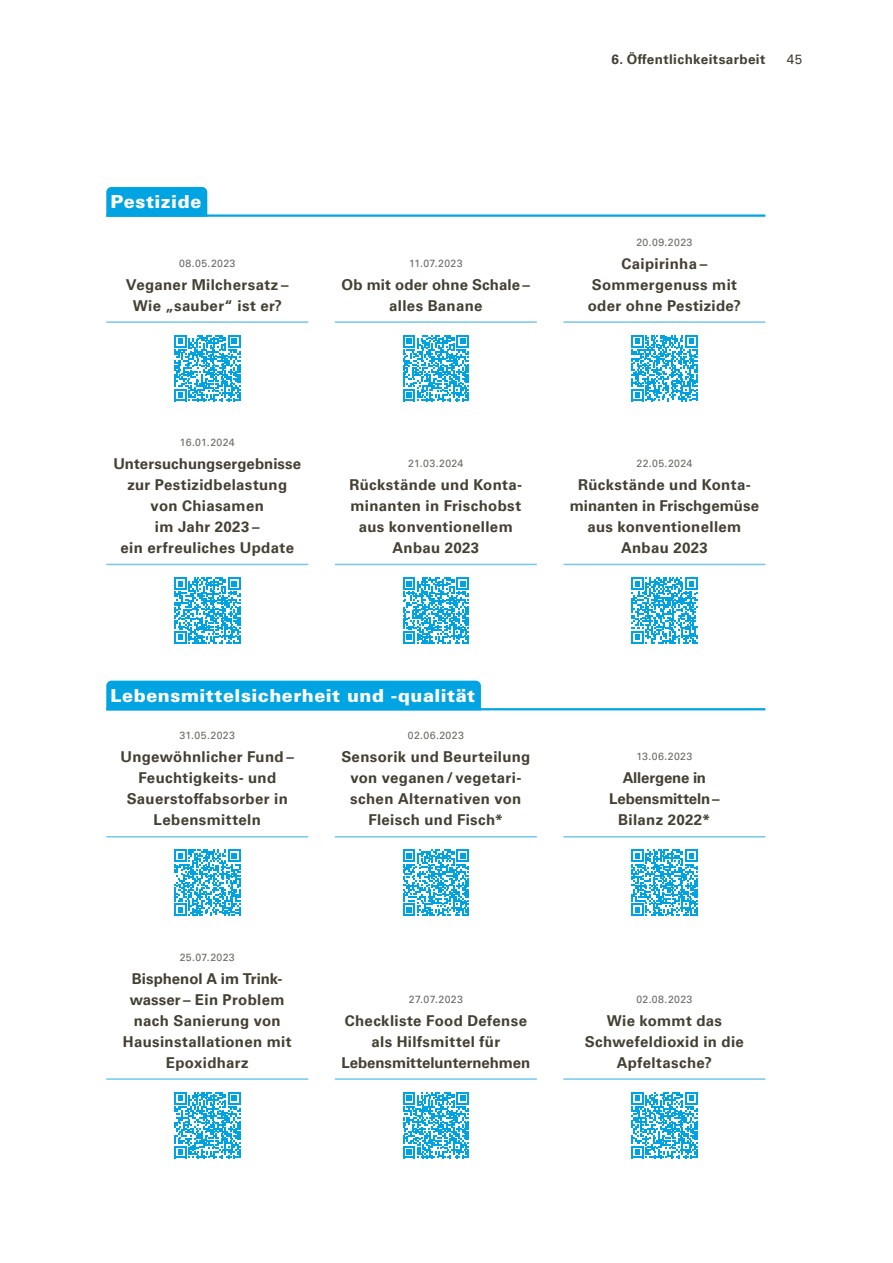
<style>
.page{position:relative;width:893px;height:1263px;background:#fff}
.page>*{position:absolute;margin:0;border:0;box-sizing:border-box;transform-origin:0 0}
.t1{font:900 18px "Univers LT Std";letter-spacing:.03em;color:#fff}
.t2{font:700 15px/21px "Univers LT Pro 65";letter-spacing:.02em;color:#454034;text-align:center}
.t3{font:700 15px/21px "Univers LT Pro 65";letter-spacing:-.01em;color:#454034;text-align:center}
.t4{font:700 13.5px "Univers LT Pro 65";letter-spacing:.03em;color:#454034}
.t5{font:13.5px "Univers LT Pro 55 Roman";color:#454034}
.t6{font:10.5px "Univers LT Pro 55 Roman";letter-spacing:.035em;color:#68665f}
</style>
<div class="page">
<svg style="left:106px;top:836px;width:203px;height:80px"></svg>
<svg style="left:334px;top:836px;width:203px;height:80px"></svg>
<svg style="left:563px;top:836px;width:203px;height:80px"></svg>
<div style="left:106px;top:681px;width:375px;height:27px;background:#00a4e2"></div>
<hr style="left:106px;top:708px;width:659px;height:2px;background:#00a4e2">
<svg style="left:106px;top:321px;width:203px;height:81px"></svg>
<svg style="left:334px;top:321px;width:203px;height:81px"></svg>
<svg style="left:563px;top:321px;width:203px;height:81px"></svg>
<div style="left:106px;top:187px;width:101px;height:27px;background:#00a4e2"></div>
<hr style="left:106px;top:214px;width:659px;height:3px;background:#00a4e2">
<svg style="left:106px;top:563px;width:203px;height:81px"></svg>
<svg style="left:334px;top:563px;width:203px;height:81px"></svg>
<svg style="left:563px;top:563px;width:203px;height:81px"></svg>
<svg style="left:106px;top:1078px;width:203px;height:81px"></svg>
<svg style="left:334px;top:1078px;width:203px;height:81px"></svg>
<svg style="left:563px;top:1078px;width:203px;height:81px"></svg>
<p class="t4" style="left:611px;top:50px;width:155px">6. Öffentlichkeitsarbeit</p>
<p class="t5" style="left:787px;top:50px;width:17px">45</p>
<p class="t1" style="left:111px;top:191px;width:92px">Pestizide</p>
<p class="t6" style="left:179px;top:256px;width:58px">08.05.2023</p>
<p class="t2" style="left:126px;top:273px;width:164px">Veganer Milchersatz –<br>Wie „sauber“ ist er?</p>
<p class="t6" style="left:409px;top:256px;width:55px">11.07.2023</p>
<p class="t2" style="left:342px;top:273px;width:190px">Ob mit oder ohne Schale – alles Banane</p>
<p class="t6" style="left:636px;top:235px;width:57px">20.09.2023</p>
<p class="t2" style="left:588px;top:252px;width:155px">Caipirinha –<br>Sommergenuss mit oder ohne Pestizide?</p>
<p class="t6" style="left:180px;top:435px;width:56px">16.01.2024</p>
<p class="t2" style="left:113px;top:452px;width:189px">Untersuchungsergebnisse zur Pestizidbelastung von Chiasamen<br>im Jahr 2023 –<br>ein erfreuliches Update</p>
<p class="t6" style="left:408px;top:456px;width:57px">21.03.2024</p>
<p class="t2" style="left:350px;top:473px;width:174px">Rückstände und Konta&shy;minanten in Frischobst aus konventionellem<br>Anbau 2023</p>
<p class="t6" style="left:636px;top:456px;width:57px">22.05.2024</p>
<p class="t2" style="left:570px;top:473px;width:191px">Rückstände und Konta&shy;minanten in Frischgemüse aus konventionellem<br>Anbau 2023</p>
<p class="t1" style="left:111px;top:684px;width:366px">Lebensmittelsicherheit und -qualität</p>
<p class="t6" style="left:180px;top:728px;width:57px">31.05.2023</p>
<p class="t2" style="left:121px;top:746px;width:175px">Ungewöhnlicher Fund –<br>Feuchtigkeits- und<br>Sauerstoffabsorber in<br>Lebensmitteln</p>
<p class="t6" style="left:408px;top:728px;width:58px">02.06.2023</p>
<p class="t2" style="left:341px;top:746px;width:191px">Sensorik und Beurteilung von veganen/ vegetari&shy;schen Alternativen von<br>Fleisch und Fisch*</p>
<p class="t6" style="left:636px;top:749px;width:57px">13.06.2023</p>
<p class="t3" style="left:609px;top:767px;width:112px">Allergene in<br>Lebensmitteln–<br>Bilanz 2022*</p>
<p class="t6" style="left:180px;top:949px;width:56px">25.07.2023</p>
<p class="t2" style="left:123px;top:967px;width:170px">Bisphenol A im Trink&shy;wasser – Ein Problem nach Sanierung von<br>Hausinstallationen mit<br>Epoxidharz</p>
<p class="t6" style="left:409px;top:991px;width:56px">27.07.2023</p>
<p class="t2" style="left:341px;top:1009px;width:190px">Checkliste Food Defense als Hilfsmittel für<br>Lebensmittelunternehmen</p>
<p class="t6" style="left:636px;top:991px;width:58px">02.08.2023</p>
<p class="t2" style="left:585px;top:1009px;width:161px">Wie kommt das<br>Schwefeldioxid in die<br>Apfeltasche?</p>
</div>
